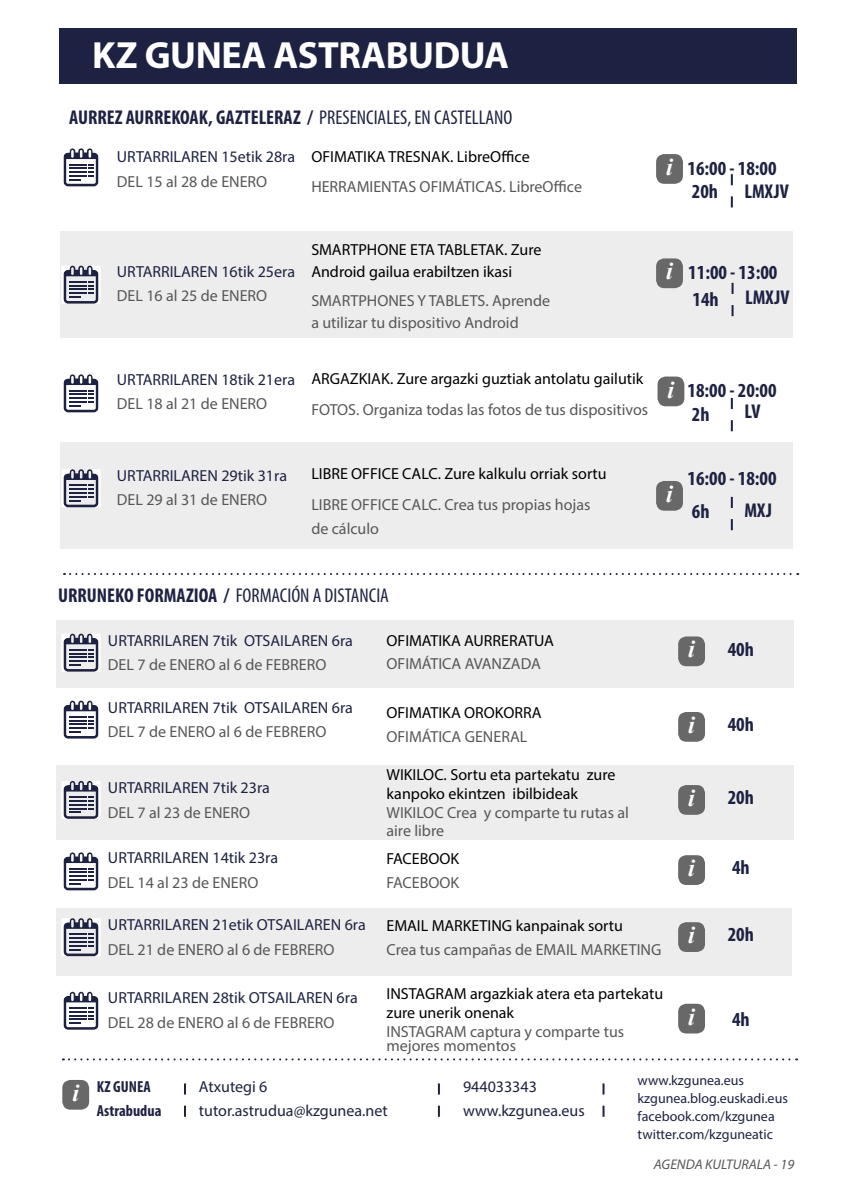
<style>
.page{position:relative;width:851px;height:1191px;background:#fff}
.page>*{position:absolute;margin:0;border:0;box-sizing:border-box;transform-origin:0 0}
.t1{font:700 38px "Myriad Pro";letter-spacing:-.01em;color:#fff}
.t2{font:italic 700 24px "Times New Roman";color:#fff}
.t3{font:700 condensed 20px/33.4px "Myriad Pro";color:#1e2242}
.t4{font:condensed 20px "Myriad Pro";color:#1e2242}
.t5{font:16px/24px "Myriad Pro";color:#585756}
.t6{font:16px/19.2px "Myriad Pro";color:#000}
.t7{font:16px/24px "Myriad Pro";color:#1d2241}
.t8{font:700 condensed 16px/24px "Myriad Pro";color:#1e2242}
.t9{font:14px/18px "Myriad Pro";color:#1d2241}
.t10{font:italic 14px "Myriad Pro";color:#575756}
.s1{font-weight:400}
.s2{font-weight:700}
.s3{font-family:"Times New Roman";font-style:italic;font-stretch:normal;font-size:24px;color:#fff}
</style>
<div class="page">
<div style="left:61px;top:231px;width:731px;height:107px;background:#ededed"></div>
<div style="left:61px;top:443px;width:731px;height:106px;background:#ededed"></div>
<div style="left:60px;top:28px;width:737px;height:56px;background:#1e2242"></div>
<svg style="left:64px;top:573px;width:734px;height:2px"></svg>
<svg style="left:63px;top:1058px;width:734px;height:2px"></svg>
<svg style="left:730px;top:497px;width:2px;height:33px"></svg>
<svg style="left:730px;top:174px;width:2px;height:33px"></svg>
<svg style="left:730px;top:398px;width:2px;height:33px"></svg>
<div style="left:656px;top:481px;width:26px;height:30px;background:#686868;border-radius:8px"></div>
<div style="left:656px;top:258px;width:26px;height:30px;background:#686868;border-radius:8px"></div>
<div style="left:656px;top:154px;width:26px;height:30px;background:#686868;border-radius:8px"></div>
<div style="left:657px;top:376px;width:27px;height:30px;background:#686868;border-radius:8px"></div>
<svg style="left:731px;top:283px;width:2px;height:33px"></svg>
<div style="left:57px;top:620px;width:737px;height:68px;background:#ededed"></div>
<div style="left:57px;top:764px;width:737px;height:75px;background:#ededed"></div>
<div style="left:57px;top:908px;width:734px;height:68px;background:#ededed"></div>
<div style="left:678px;top:636px;width:27px;height:30px;background:#686868;border-radius:8px"></div>
<div style="left:678px;top:712px;width:27px;height:29px;background:#686868;border-radius:8px"></div>
<div style="left:678px;top:785px;width:27px;height:30px;background:#686868;border-radius:8px"></div>
<div style="left:678px;top:855px;width:27px;height:30px;background:#686868;border-radius:8px"></div>
<div style="left:678px;top:922px;width:27px;height:30px;background:#686868;border-radius:8px"></div>
<div style="left:678px;top:1003px;width:27px;height:30px;background:#686868;border-radius:8px"></div>
<svg style="left:63px;top:148px;width:36px;height:38px"></svg>
<svg style="left:61px;top:266px;width:40px;height:38px"></svg>
<svg style="left:63px;top:374px;width:36px;height:38px"></svg>
<svg style="left:61px;top:469px;width:40px;height:38px"></svg>
<svg style="left:61px;top:633px;width:40px;height:38px"></svg>
<svg style="left:63px;top:700px;width:36px;height:38px"></svg>
<svg style="left:61px;top:781px;width:40px;height:38px"></svg>
<svg style="left:63px;top:852px;width:36px;height:38px"></svg>
<svg style="left:61px;top:918px;width:40px;height:38px"></svg>
<svg style="left:63px;top:991px;width:36px;height:38px"></svg>
<div style="left:62px;top:1080px;width:27px;height:29px;background:#686868;border-radius:8px"></div>
<svg style="left:184px;top:1083px;width:2px;height:33px"></svg>
<svg style="left:438px;top:1083px;width:2px;height:33px"></svg>
<svg style="left:602px;top:1083px;width:2px;height:33px"></svg>
<h1 class="t1" style="left:92px;top:31px;width:418px">KZ GUNEA ASTRABUDUA</h1>
<p class="t3" style="left:69px;top:100px;width:444px">AURREZ AURREKOAK, GAZTELERAZ / <span class="s1">PRESENCIALES, EN CASTELLANO</span></p>
<p class="t7" style="left:117px;top:145px;width:180px">URTARRILAREN 15etik 28ra</p>
<p class="t5" style="left:117px;top:169px;width:152px">DEL 15 al 28 de ENERO</p>
<p class="t6" style="left:311px;top:147px;width:220px">OFIMATIKA TRESNAK. LibreOffice</p>
<p class="t5" style="left:311px;top:174px;width:272px">HERRAMIENTAS OFIMÁTICAS. LibreOffice</p>
<p class="t7" style="left:117px;top:259px;width:180px">URTARRILAREN 16tik 25era</p>
<p class="t5" style="left:117px;top:284px;width:152px">DEL 16 al 25 de ENERO</p>
<p class="t7" style="left:117px;top:367px;width:180px">URTARRILAREN 18tik 21era</p>
<p class="t5" style="left:117px;top:392px;width:152px">DEL 18 al 21 de ENERO</p>
<p class="t6" style="left:311px;top:238px;width:231px;line-height:22px">SMARTPHONE ETA TABLETAK. Zure<br>Android gailua erabiltzen ikasi</p>
<p class="t5" style="left:311px;top:289px;width:240px;line-height:22px">SMARTPHONES Y TABLETS. Aprende a utilizar tu dispositivo Android</p>
<p class="t6" style="left:311px;top:369px;width:333px">ARGAZKIAK. Zure argazki guztiak antolatu gailutik</p>
<p class="t5" style="left:311px;top:397px;width:338px">FOTOS. Organiza todas las fotos de tus dispositivos</p>
<p class="t7" style="left:117px;top:463px;width:172px">URTARRILAREN 29tik 31ra</p>
<p class="t5" style="left:117px;top:488px;width:152px">DEL 29 al 31 de ENERO</p>
<p class="t6" style="left:311px;top:464px;width:297px">LIBRE OFFICE CALC. Zure kalkulu orriak sortu</p>
<p class="t5" style="left:311px;top:492px;width:281px">LIBRE OFFICE CALC. Crea tus propias hojas de cálculo</p>
<h2 class="t2" style="left:666px;top:150px;width:8px">i</h2>
<p class="t3" style="left:687px;top:151px;width:91px">16:00 - 18:00</p>
<p class="t3" style="left:691px;top:174px;width:28px">20h</p>
<p class="t3" style="left:744px;top:174px;width:46px">LMXJV</p>
<h2 class="t2" style="left:666px;top:255px;width:8px">i</h2>
<p class="t3" style="left:688px;top:259px;width:91px;line-height:26.4px">11:00 - 13:00<br>14h</p>
<p class="t3" style="left:745px;top:280px;width:46px">LMXJV</p>
<h2 class="t2" style="left:667px;top:373px;width:8px">i</h2>
<p class="t3" style="left:687px;top:374px;width:91px">18:00 - 20:00</p>
<p class="t3" style="left:691px;top:397px;width:19px">2h</p>
<p class="t3" style="left:744px;top:394px;width:17px">LV</p>
<h2 class="t2" style="left:666px;top:477px;width:8px">i</h2>
<p class="t3" style="left:687px;top:461px;width:91px">16:00 - 18:00<br>6h</p>
<p class="t3" style="left:744px;top:493px;width:29px">MXJ</p>
<p class="t4" style="left:58px;top:583px;width:332px"><span class="s2">URRUNEKO FORMAZIOA /</span> FORMACIÓN A DISTANCIA</p>
<p class="t7" style="left:108px;top:628px;width:246px">URTARRILAREN 7tik OTSAILAREN 6ra</p>
<p class="t5" style="left:108px;top:652px;width:220px">DEL 7 de ENERO al 6 de FEBRERO</p>
<p class="t7" style="left:108px;top:695px;width:246px">URTARRILAREN 7tik OTSAILAREN 6ra</p>
<p class="t5" style="left:108px;top:719px;width:220px">DEL 7 de ENERO al 6 de FEBRERO</p>
<p class="t7" style="left:108px;top:775px;width:163px">URTARRILAREN 7tik 23ra</p>
<p class="t5" style="left:108px;top:800px;width:144px">DEL 7 al 23 de ENERO</p>
<p class="t7" style="left:108px;top:845px;width:172px">URTARRILAREN 14tik 23ra</p>
<p class="t5" style="left:108px;top:870px;width:152px">DEL 14 al 23 de ENERO</p>
<p class="t7" style="left:108px;top:912px;width:259px">URTARRILAREN 21etik OTSAILAREN 6ra</p>
<p class="t5" style="left:108px;top:937px;width:228px">DEL 21 de ENERO al 6 de FEBRERO</p>
<p class="t7" style="left:108px;top:985px;width:251px">URTARRILAREN 28tik OTSAILAREN 6ra</p>
<p class="t5" style="left:108px;top:1010px;width:228px">DEL 28 de ENERO al 6 de FEBRERO</p>
<p class="t6" style="left:386px;top:630px;width:169px">OFIMATIKA AURRERATUA</p>
<p class="t5" style="left:386px;top:652px;width:156px">OFIMÁTICA AVANZADA</p>
<p class="t6" style="left:386px;top:703px;width:156px">OFIMATIKA OROKORRA</p>
<p class="t5" style="left:386px;top:724px;width:142px">OFIMÁTICA GENERAL</p>
<p class="t6" style="left:386px;top:765px;width:230px">WIKILOC. Sortu eta partekatu zure kanpoko ekintzen ibilbideak</p>
<p class="t5" style="left:386px;top:803px;width:244px;line-height:18px">WIKILOC Crea y comparte tu rutas al aire libre</p>
<p class="t6" style="left:386px;top:849px;width:74px">FACEBOOK</p>
<p class="t5" style="left:386px;top:870px;width:74px">FACEBOOK</p>
<p class="t6" style="left:386px;top:916px;width:238px">EMAIL MARKETING kanpainak sortu</p>
<p class="t5" style="left:386px;top:937px;width:276px">Crea tus campañas de EMAIL MARKETING</p>
<p class="t6" style="left:386px;top:983px;width:278px">INSTAGRAM argazkiak atera eta partekatu zure unerik onenak</p>
<p class="t5" style="left:386px;top:1024px;width:239px;line-height:14px">INSTAGRAM captura y comparte tus mejores momentos</p>
<h2 class="t2" style="left:688px;top:632px;width:8px">i</h2>
<p class="t3" style="left:727px;top:632px;width:28px">40h</p>
<h2 class="t2" style="left:688px;top:708px;width:8px">i</h2>
<p class="t3" style="left:727px;top:707px;width:28px">40h</p>
<h2 class="t2" style="left:688px;top:781px;width:8px">i</h2>
<p class="t3" style="left:727px;top:780px;width:28px">20h</p>
<h2 class="t2" style="left:688px;top:851px;width:8px">i</h2>
<p class="t3" style="left:731px;top:850px;width:19px">4h</p>
<h2 class="t2" style="left:688px;top:918px;width:8px">i</h2>
<h2 class="t2" style="left:688px;top:1000px;width:8px">i</h2>
<p class="t3" style="left:727px;top:917px;width:28px">20h</p>
<p class="t3" style="left:731px;top:1002px;width:19px">4h</p>
<p class="t8" style="left:97px;top:1074px;width:66px;text-indent:-24px"><span class="s3">i</span> KZ GUNEA<br>Astrabudua</p>
<p class="t7" style="left:199px;top:1074px;width:190px">Atxutegi 6 tutor.astrudua@kzgunea.net</p>
<p class="t7" style="left:463px;top:1074px;width:123px">944033343 www.kzgunea.eus</p>
<p class="t9" style="left:637px;top:1071px;width:152px">www.kzgunea.eus kzgunea.blog.euskadi.eus facebook.com/kzgunea twitter.com/kzguneatic</p>
<p class="t10" style="left:653px;top:1156px;width:142px">AGENDA KULTURALA - 19</p>
</div>
